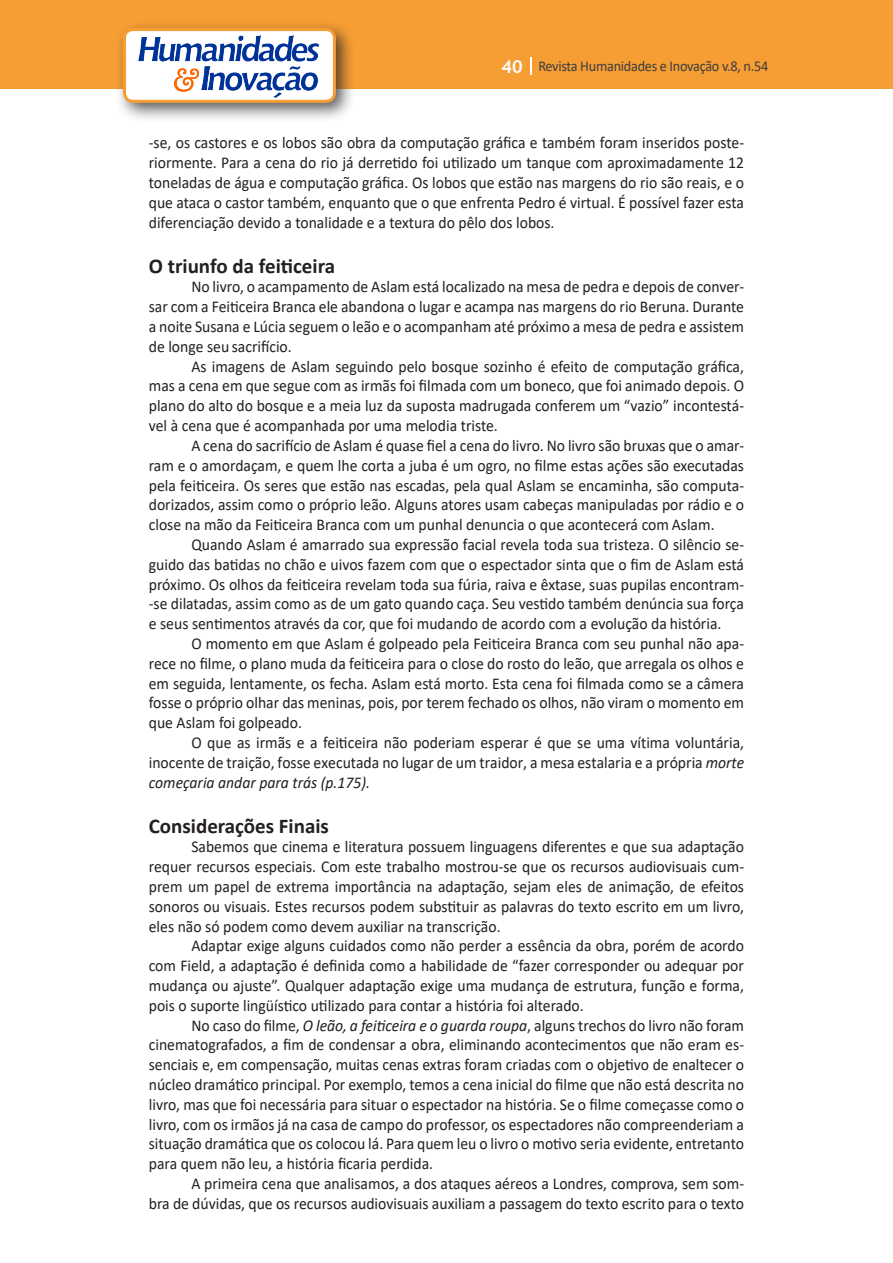
<style>
.page{position:relative;width:893px;height:1263px;background:#fff}
.page>*{position:absolute;margin:0;border:0;box-sizing:border-box;transform-origin:0 0}
.Titulo_2{font:700 21px "Calibri";color:#231f20}
.Texto{font:16.5px/19.8px "Calibri";color:#231f20;text-align:justify;scale:.95 1}
.t1{font:15px "Calibri";letter-spacing:-.02em;color:#3e3e3f;scale:.95 1}
.s1{font-family:"Trebuchet MS";font-weight:700;font-size:18px;color:#fff}
.s2{font-style:italic}
</style>
<div class="page">
<div style="left:0;top:0;width:893px;height:88px;background:#f69e34"></div>
<svg style="left:530px;top:57px;width:2px;height:18px"></svg>
<div style="left:115px;top:20px;width:241px;height:103px;background:#231f20;opacity:.75"></div>
<div style="left:125px;top:30px;width:209px;height:71px;background:#fff;border-radius:9px"></div>
<img style="left:138px;top:35px;width:181px;height:62px">
<div style="left:123px;top:28px;width:213px;height:75px;border:3px solid #f69e34;border-radius:9px"></div>
<p class="t1" style="left:501px;top:56px;width:282px"><span class="s1">40</span> Revista Humanidades e Inovação v.8, n.54</p>
<p class="Texto" style="left:149px;top:133px;width:628px">-se, os castores e os lobos são obra da computação gráfica e também foram inseridos poste&shy;riormente. Para a cena do rio já derretido foi utilizado um tanque com aproximadamente 12 toneladas de água e computação gráfica. Os lobos que estão nas margens do rio são reais, e o que ataca o castor também, enquanto que o que enfrenta Pedro é virtual. É possível fazer esta diferenciação devido a tonalidade e a textura do pêlo dos lobos.</p>
<p class="Titulo_2" style="left:149px;top:251px;width:188px">O triunfo da feiticeira</p>
<p class="Texto" style="left:149px;top:277px;width:628px;text-indent:43px">No livro, o acampamento de Aslam está localizado na mesa de pedra e depois de conver&shy;sar com a Feiticeira Branca ele abandona o lugar e acampa nas margens do rio Beruna. Durante a noite Susana e Lúcia seguem o leão e o acompanham até próximo a mesa de pedra e assistem de longe seu sacrifício.</p>
<p class="Texto" style="left:149px;top:356px;width:628px;text-indent:43px">As imagens de Aslam seguindo pelo bosque sozinho é efeito de computação gráfica, mas a cena em que segue com as irmãs foi filmada com um boneco, que foi animado depois. O plano do alto do bosque e a meia luz da suposta madrugada conferem um “vazio” incontestá&shy;vel à cena que é acompanhada por uma melodia triste.</p>
<p class="Texto" style="left:149px;top:435px;width:628px;text-indent:43px">A cena do sacrifício de Aslam é quase fiel a cena do livro. No livro são bruxas que o amar&shy;ram e o amordaçam, e quem lhe corta a juba é um ogro, no filme estas ações são executadas pela feiticeira. Os seres que estão nas escadas, pela qual Aslam se encaminha, são computa&shy;dorizados, assim como o próprio leão. Alguns atores usam cabeças manipuladas por rádio e o close na mão da Feiticeira Branca com um punhal denuncia o que acontecerá com Aslam.</p>
<p class="Texto" style="left:149px;top:534px;width:628px;text-indent:43px">Quando Aslam é amarrado sua expressão facial revela toda sua tristeza. O silêncio se&shy;guido das batidas no chão e uivos fazem com que o espectador sinta que o fim de Aslam está próximo. Os olhos da feiticeira revelam toda sua fúria, raiva e êxtase, suas pupilas encontram--se dilatadas, assim como as de um gato quando caça. Seu vestido também denúncia sua força e seus sentimentos através da cor, que foi mudando de acordo com a evolução da história.</p>
<p class="Texto" style="left:149px;top:633px;width:628px;text-indent:43px">O momento em que Aslam é golpeado pela Feiticeira Branca com seu punhal não apa&shy;rece no filme, o plano muda da feiticeira para o close do rosto do leão, que arregala os olhos e em seguida, lentamente, os fecha. Aslam está morto. Esta cena foi filmada como se a câmera fosse o próprio olhar das meninas, pois, por terem fechado os olhos, não viram o momento em que Aslam foi golpeado.</p>
<p class="Texto" style="left:149px;top:732px;width:628px;text-indent:43px">O que as irmãs e a feiticeira não poderiam esperar é que se uma vítima voluntária, inocente de traição, fosse executada no lugar de um traidor, a mesa estalaria e a própria <span class="s2">morte começaria andar para trás (p.175).</span></p>
<p class="Titulo_2" style="left:149px;top:811px;width:182px">Considerações Finais</p>
<p class="Texto" style="left:149px;top:836px;width:628px;text-indent:43px">Sabemos que cinema e literatura possuem linguagens diferentes e que sua adaptação requer recursos especiais. Com este trabalho mostrou-se que os recursos audiovisuais cum&shy;prem um papel de extrema importância na adaptação, sejam eles de animação, de efeitos sonoros ou visuais. Estes recursos podem substituir as palavras do texto escrito em um livro, eles não só podem como devem auxiliar na transcrição.</p>
<p class="Texto" style="left:149px;top:935px;width:628px;text-indent:43px">Adaptar exige alguns cuidados como não perder a essência da obra, porém de acordo com Field, a adaptação é definida como a habilidade de “fazer corresponder ou adequar por mudança ou ajuste”. Qualquer adaptação exige uma mudança de estrutura, função e forma, pois o suporte lingüístico utilizado para contar a história foi alterado.</p>
<p class="Texto" style="left:149px;top:1015px;width:628px;text-indent:43px">No caso do filme, <span class="s2">O leão, a feiticeira e o guarda roupa</span>, alguns trechos do livro não foram cinematografados, a fim de condensar a obra, eliminando acontecimentos que não eram es&shy;senciais e, em compensação, muitas cenas extras foram criadas com o objetivo de enaltecer o núcleo dramático principal. Por exemplo, temos a cena inicial do filme que não está descrita no livro, mas que foi necessária para situar o espectador na história. Se o filme começasse como o livro, com os irmãos já na casa de campo do professor, os espectadores não compreenderiam a situação dramática que os colocou lá. Para quem leu o livro o motivo seria evidente, entretanto para quem não leu, a história ficaria perdida.</p>
<p class="Texto" style="left:149px;top:1173px;width:628px;text-align:right">A primeira cena que analisamos, a dos ataques aéreos a Londres, comprova, sem som-<br>bra de dúvidas, que os recursos audiovisuais auxiliam a passagem do texto escrito para o texto</p>
</div>
